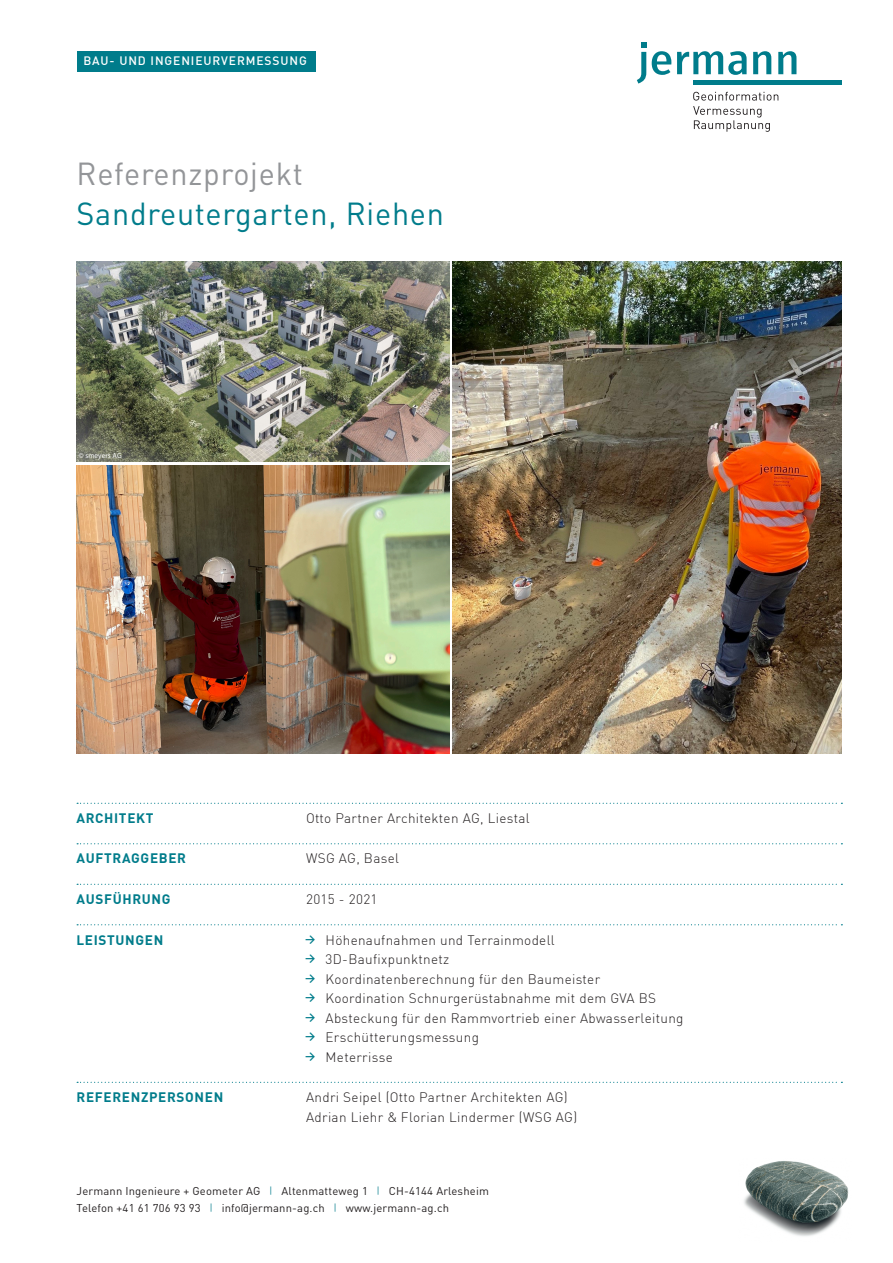
<style>
.page{position:relative;width:893px;height:1263px;background:#fff}
.page>*{position:absolute;margin:0;border:0;box-sizing:border-box;transform-origin:0 0}
.t1{font:31.5px "DIN Pro";letter-spacing:.025em;color:#007c8b}
.t2{font:31.5px "DIN Pro";letter-spacing:.025em;color:#939598}
.t3{font:300 13.5px/19.5px "DIN Pro";letter-spacing:.025em;color:#231f20}
.t4{font:700 13.5px "DIN Pro";letter-spacing:.05em;color:#007c8b}
.t5{font:500 12px "DIN Pro";letter-spacing:.075em;color:#fff}
.t6{font:11.25px "DIN Pro";letter-spacing:.015em;color:#231f20}
.t7{font:7.5px "Myriad Pro";letter-spacing:.015em;color:#fff}
.s1{font-stretch:condensed;font-size:9.6px;color:#007c8b}
</style>
<div class="page">
<svg style="left:77px;top:803px;width:765px;height:1px"></svg>
<svg style="left:77px;top:843px;width:765px;height:1px"></svg>
<svg style="left:77px;top:884px;width:765px;height:1px"></svg>
<svg style="left:77px;top:924px;width:765px;height:1px"></svg>
<svg style="left:77px;top:1082px;width:765px;height:1px"></svg>
<svg style="left:693px;top:92px;width:85px;height:40px"></svg>
<hr style="left:693px;top:81px;width:149px;height:4px;background:#007c8b">
<svg style="left:652px;top:51px;width:19px;height:24px"></svg>
<svg style="left:753px;top:51px;width:18px;height:23px"></svg>
<svg style="left:778px;top:51px;width:18px;height:23px"></svg>
<svg style="left:637px;top:42px;width:9px;height:42px"></svg>
<svg style="left:677px;top:51px;width:70px;height:24px"></svg>
<div style="left:77px;top:51px;width:238px;height:20px;background:#007c8b"></div>
<img style="left:744px;top:1161px;width:105px;height:75px">
<img style="left:77px;top:466px;width:372px;height:288px">
<img style="left:453px;top:261px;width:389px;height:493px">
<img style="left:77px;top:261px;width:372px;height:200px">
<p class="t5" style="left:83px;top:52px;width:225px">BAU- UND INGENIEURVERMESSUNG</p>
<p class="t2" style="left:77px;top:152px;width:228px">Referenzprojekt</p>
<p class="t1" style="left:77px;top:193px;width:369px">Sandreutergarten, Riehen</p>
<p class="t7" style="left:79px;top:450px;width:45px">© smeyers AG</p>
<p class="t4" style="left:77px;top:807px;width:79px">ARCHITEKT</p>
<p class="t3" style="left:306px;top:807px;width:225px">Otto Partner Architekten AG, Liestal</p>
<p class="t4" style="left:77px;top:848px;width:111px">AUFTRAGGEBER</p>
<p class="t3" style="left:306px;top:848px;width:95px">WSG AG, Basel</p>
<p class="t4" style="left:77px;top:888px;width:96px">AUSFÜHRUNG</p>
<p class="t3" style="left:306px;top:888px;width:73px">2015 - 2021</p>
<p class="t4" style="left:77px;top:929px;width:88px">LEISTUNGEN</p>
<p class="t3" style="left:326px;top:929px;width:359px">Höhenaufnahmen und Terrainmodell<br>3D-Baufixpunktnetz<br>Koordinatenberechnung für den Baumeister<br>Koordination Schnurgerüstabnahme mit dem GVA BS Absteckung für den Rammvortrieb einer Abwasserleitung Erschütterungsmessung<br>Meterrisse</p>
<p class="t4" style="left:77px;top:1086px;width:148px">REFERENZPERSONEN</p>
<p class="t3" style="left:306px;top:1086px;width:273px">Andri Seipel (Otto Partner Architekten AG)<br>Adrian Liehr &amp; Florian Lindermer (WSG AG)</p>
<p class="t6" style="left:77px;top:1183px;width:414px">Jermann Ingenieure + Geometer AG <span class="s1">|</span> Altenmatteweg 1 <span class="s1">|</span> CH-4144 Arlesheim</p>
<p class="t6" style="left:77px;top:1200px;width:374px">Telefon +41 61 706 93 93 <span class="s1">|</span> info@jermann-ag.ch <span class="s1">|</span> www.jermann-ag.ch</p>
</div>
